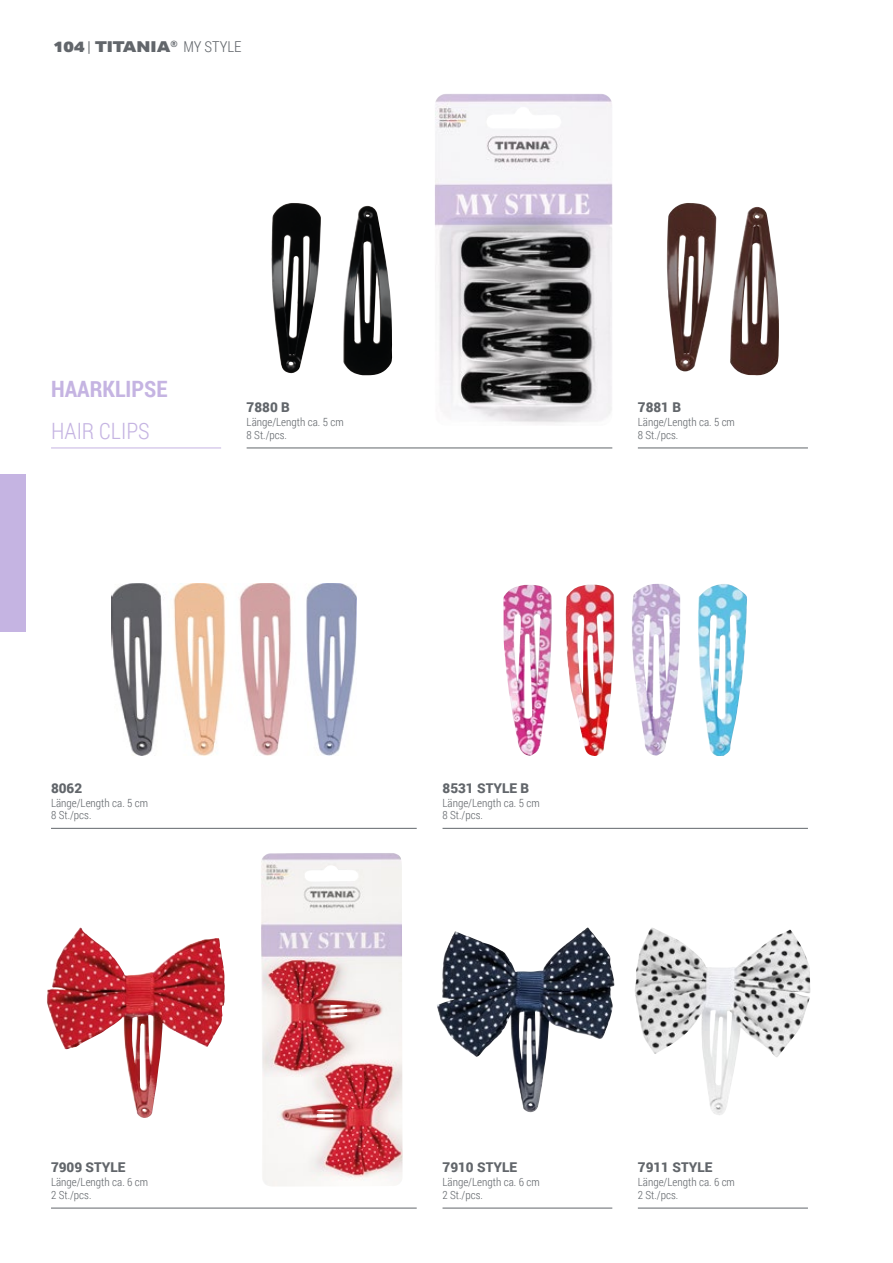
<style>
.page{position:relative;width:893px;height:1263px;background:#fff}
.page>*{position:absolute;margin:0;border:0;box-sizing:border-box;transform-origin:0 0}
.t1{font:700 22.5px "Roboto Condensed";color:#c5b4e2}
.t2{font:300 22.5px "Roboto Condensed";color:#c5b4e2}
.t3{font:900 15px "Aktiv Grotesk Ex";color:#62666b}
.t4{font:900 13.5px "Roboto";color:#62666b}
.t5{font:300 11.25px/12.8px "Roboto Condensed";color:#62666b}
.s1{font-family:"Roboto Condensed";font-weight:400}
.s2{font-family:"Roboto Condensed";font-weight:300}
</style>
<div class="page">
<div style="left:0;top:474px;width:26px;height:157px;background:#c5b4e2"></div>
<img style="left:112px;top:584px;width:244px;height:172px">
<img style="left:271px;top:203px;width:109px;height:172px">
<img style="left:435px;top:94px;width:177px;height:330px">
<img style="left:667px;top:203px;width:87px;height:169px">
<img style="left:47px;top:927px;width:178px;height:191px">
<img style="left:261px;top:853px;width:142px;height:333px">
<img style="left:437px;top:927px;width:177px;height:186px">
<img style="left:635px;top:928px;width:176px;height:187px">
<img style="left:565px;top:584px;width:182px;height:172px">
<hr style="left:247px;top:448px;width:365px;height:1px;background:#62666b">
<hr style="left:638px;top:448px;width:170px;height:1px;background:#62666b">
<hr style="left:51px;top:448px;width:170px;height:1px;background:#c5b4e2">
<hr style="left:51px;top:828px;width:366px;height:1px;background:#62666b">
<hr style="left:443px;top:828px;width:365px;height:1px;background:#62666b">
<hr style="left:51px;top:1208px;width:366px;height:1px;background:#62666b">
<hr style="left:443px;top:1208px;width:169px;height:1px;background:#62666b">
<hr style="left:638px;top:1208px;width:170px;height:1px;background:#62666b">
<h2 class="t3" style="left:53px;top:37px;width:190px">104 <span class="s1">|</span> TITANIA<sup>®</sup> <span class="s2">MY STYLE</span></h2>
<h1 class="t1" style="left:51px;top:373px;width:118px">HAARKLIPSE</h1>
<h1 class="t2" style="left:51px;top:415px;width:100px">HAIR CLIPS</h1>
<p class="t4" style="left:247px;top:398px;width:45px">7880 B</p>
<p class="t5" style="left:247px;top:416px;width:99px">Länge/Length ca. 5 cm<br>8 St./pcs.</p>
<p class="t4" style="left:638px;top:398px;width:45px">7881 B</p>
<p class="t5" style="left:638px;top:416px;width:99px">Länge/Length ca. 5 cm<br>8 St./pcs.</p>
<p class="t4" style="left:51px;top:778px;width:33px">8062</p>
<p class="t5" style="left:51px;top:796px;width:99px">Länge/Length ca. 5 cm<br>8 St./pcs.</p>
<p class="t4" style="left:51px;top:1158px;width:76px">7909 STYLE</p>
<p class="t5" style="left:51px;top:1176px;width:99px">Länge/Length ca. 6 cm<br>2 St./pcs.</p>
<p class="t4" style="left:443px;top:778px;width:88px">8531 STYLE B</p>
<p class="t5" style="left:443px;top:796px;width:99px">Länge/Length ca. 5 cm<br>8 St./pcs.</p>
<p class="t4" style="left:443px;top:1158px;width:76px">7910 STYLE</p>
<p class="t5" style="left:443px;top:1176px;width:99px">Länge/Length ca. 6 cm<br>2 St./pcs.</p>
<p class="t4" style="left:638px;top:1158px;width:76px">7911 STYLE</p>
<p class="t5" style="left:638px;top:1176px;width:99px">Länge/Length ca. 6 cm<br>2 St./pcs.</p>
</div>
